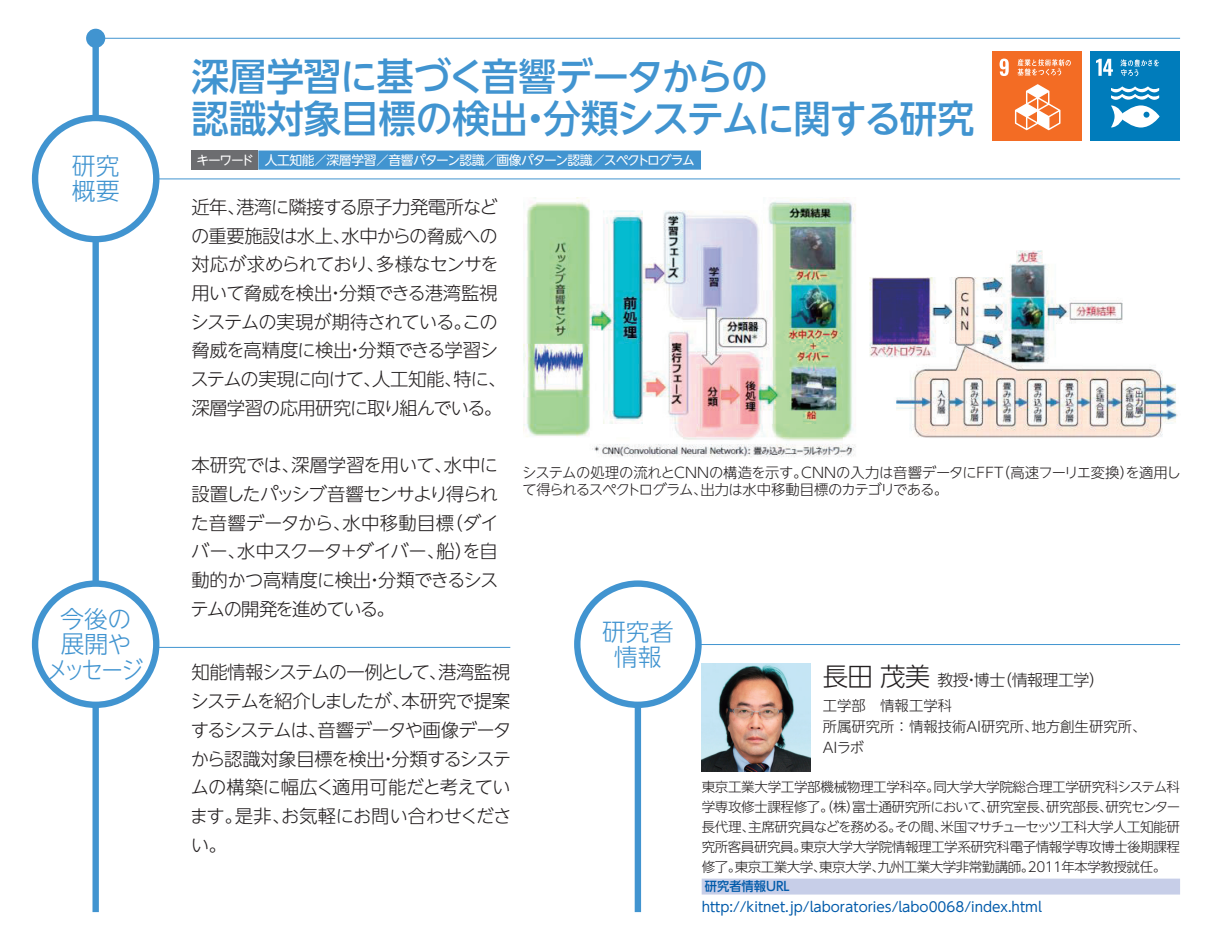
<style>
.page{position:relative;width:1212px;height:944px;background:#fff}
.page>*{position:absolute;margin:0;border:0;box-sizing:border-box;transform-origin:0 0}
.t1{font:500 38.25px/41.4px "UD Shin Go NT Pr 6 N";letter-spacing:-.025em;color:#4194d0}
.t2{font:300 23.85px/25.4px "UD Shin Go NT Pr 6 N";letter-spacing:-.05em;color:#4194d0;text-align:center}
.t3{font:300 23.85px/25.4px "UD Shin Go NT Pr 6 N";color:#4194d0}
.t4{font:300 18.22px/28.8px "UD Shin Go NT Pr 6 N";letter-spacing:-.045em;color:#231f20;text-align:justify}
.t5{font:300 15.97px "UD Shin Go NT Pr 6 N";letter-spacing:-.03em;color:#231f20}
.t6{font:300 14.4px/17.6px "UD Shin Go NT Pr 6 N";letter-spacing:-.03em;color:#231f20}
.t7{font:300 14.4px/20.7px "UD Shin Go NT Pr 6 N";letter-spacing:-.005em;color:#231f20}
.t8{font:300 13.5px/20px "UD Shin Go NT Pr 6 N";letter-spacing:-.04em;color:#231f20;text-align:justify}
.t9{font:13.5px "UD Shin Go NT Pr 6 N";color:#015aaa}
.t10{font:12.83px "UD Shin Go NT Pr 6 N";letter-spacing:-.075em;color:#fff}
.t11{font:500 12.83px "UD Shin Go NT Pr 6 N";color:#015aaa;scale:.96 1}
.s1{font-size:25.43px}
</style>
<div class="page">
<div style="left:92px;top:32px;width:7px;height:880px;background:#4194d0"></div>
<hr style="left:96px;top:38px;width:1084px;height:1px;background:#4194d0">
<div style="left:86px;top:29px;width:19px;height:19px;background:#4194d0;border-radius:50%"></div>
<div style="left:635px;top:606px;width:6px;height:306px;background:#4194d0"></div>
<hr style="left:96px;top:647px;width:414px;height:1px;background:#4194d0">
<hr style="left:638px;top:644px;width:542px;height:1px;background:#4194d0">
<div style="left:35px;top:584px;width:121px;height:121px;background:#fff;border-radius:50%"></div>
<div style="left:32px;top:580px;width:127px;height:128px;border:6px solid #4194d0;border-radius:50%"></div>
<div style="left:577px;top:584px;width:121px;height:121px;background:#fff;border-radius:50%"></div>
<div style="left:574px;top:580px;width:128px;height:128px;border:6px solid #4194d0;border-radius:50%"></div>
<hr style="left:96px;top:179px;width:1084px;height:1px;background:#4194d0">
<div style="left:35px;top:118px;width:121px;height:121px;background:#fff;border-radius:50%"></div>
<div style="left:32px;top:115px;width:127px;height:127px;border:6px solid #4194d0;border-radius:50%"></div>
<div style="left:258px;top:151px;width:443px;height:19px;background:#4194d0"></div>
<div style="left:191px;top:151px;width:67px;height:19px;background:#6c6d70"></div>
<img style="left:523px;top:198px;width:655px;height:259px">
<div style="left:702px;top:879px;width:478px;height:16px;background:#c7cee8"></div>
<img style="left:702px;top:663px;width:108px;height:109px">
<div style="left:992px;top:51px;width:90px;height:89px;background:#f36c24"></div>
<svg style="left:999px;top:59px;width:10px;height:17px"></svg>
<svg style="left:1015px;top:84px;width:45px;height:46px"></svg>
<svg style="left:1017px;top:59px;width:54px;height:17px"></svg>
<div style="left:1091px;top:51px;width:89px;height:89px;background:#007cbb"></div>
<svg style="left:1096px;top:59px;width:17px;height:17px"></svg>
<svg style="left:1111px;top:86px;width:48px;height:42px"></svg>
<svg style="left:1120px;top:59px;width:39px;height:17px"></svg>
<h2 class="t3" style="left:72px;top:152px;width:49px">研究概要</h2>
<h2 class="t2" style="left:47px;top:605px;width:98px">今後の展開やメッセージ</h2>
<h1 class="t1" style="left:191px;top:55px;width:785px">深層学習に基づく音響データからの<br>認識対象目標の検出・分類システムに関する研究</h1>
<p class="t10" style="left:197px;top:150px;width:500px">キーワード 人工知能／深層学習／音響パターン認識／画像パターン認識／スペクトログラム</p>
<p class="t4" style="left:190px;top:192px;width:318px;text-align:left">近年、港湾に隣接する原子力発電所などの重要施設は水上、水中からの脅威への対応が求められており、多様なセンサを用いて脅威を検出・分類できる港湾監視システムの実現が期待されている。この脅威を高精度に検出・分類できる学習システムの実現に向けて、人工知能、特に、深層学習の応用研究に取り組んでいる。</p>
<p class="t4" style="left:191px;top:450px;width:310px">本研究では、深層学習を用いて、水中に設置したパッシブ音響センサより得られた音響データから、水中移動目標（ダイバー、水中スクータ+ダイバー、船）を自動的かつ高精度に検出・分類できるシステムの開発を進めている。</p>
<p class="t6" style="left:522px;top:463px;width:660px">システムの処理の流れとCNNの構造を示す。CNNの入力は音響データにFFT（高速フーリエ変換）を適用して得られるスペクトログラム、出力は水中移動目標のカテゴリである。</p>
<p class="t4" style="left:190px;top:657px;width:323px">知能情報システムの一例として、港湾監視システムを紹介しましたが、本研究で提案するシステムは、音響データや画像データから認識対象目標を検出・分類するシステムの構築に幅広く適用可能だと考えています。是非、お気軽にお問い合わせください。</p>
<h2 class="t3" style="left:602px;top:618px;width:73px;text-align:center">研究者情報</h2>
<p class="t5" style="left:823px;top:667px;width:284px"><span class="s1">長田 茂美</span> 教授・博士（情報理工学）</p>
<p class="t7" style="left:823px;top:695px;width:325px">工学部　情報工学科<br>所属研究所：情報技術AI研究所、地方創生研究所、<br>AIラボ</p>
<p class="t8" style="left:702px;top:777px;width:480px">東京工業大学工学部機械物理工学科卒。同大学大学院総合理工学研究科システム科学専攻修士課程修了。（株）富士通研究所において、研究室長、研究部長、研究センター長代理、主席研究員などを務める。その間、米国マサチューセッツ工科大学人工知能研究所客員研究員。東京大学大学院情報理工学系研究科電子情報学専攻博士後期課程修了。東京工業大学、東京大学、九州工業大学非常勤講師。2011年本学教授就任。</p>
<p class="t11" style="left:705px;top:876px;width:90px">研究者情報URL</p>
<p class="t9" style="left:702px;top:896px;width:342px">http://kitnet.jp/laboratories/labo0068/index.html</p>
</div>
